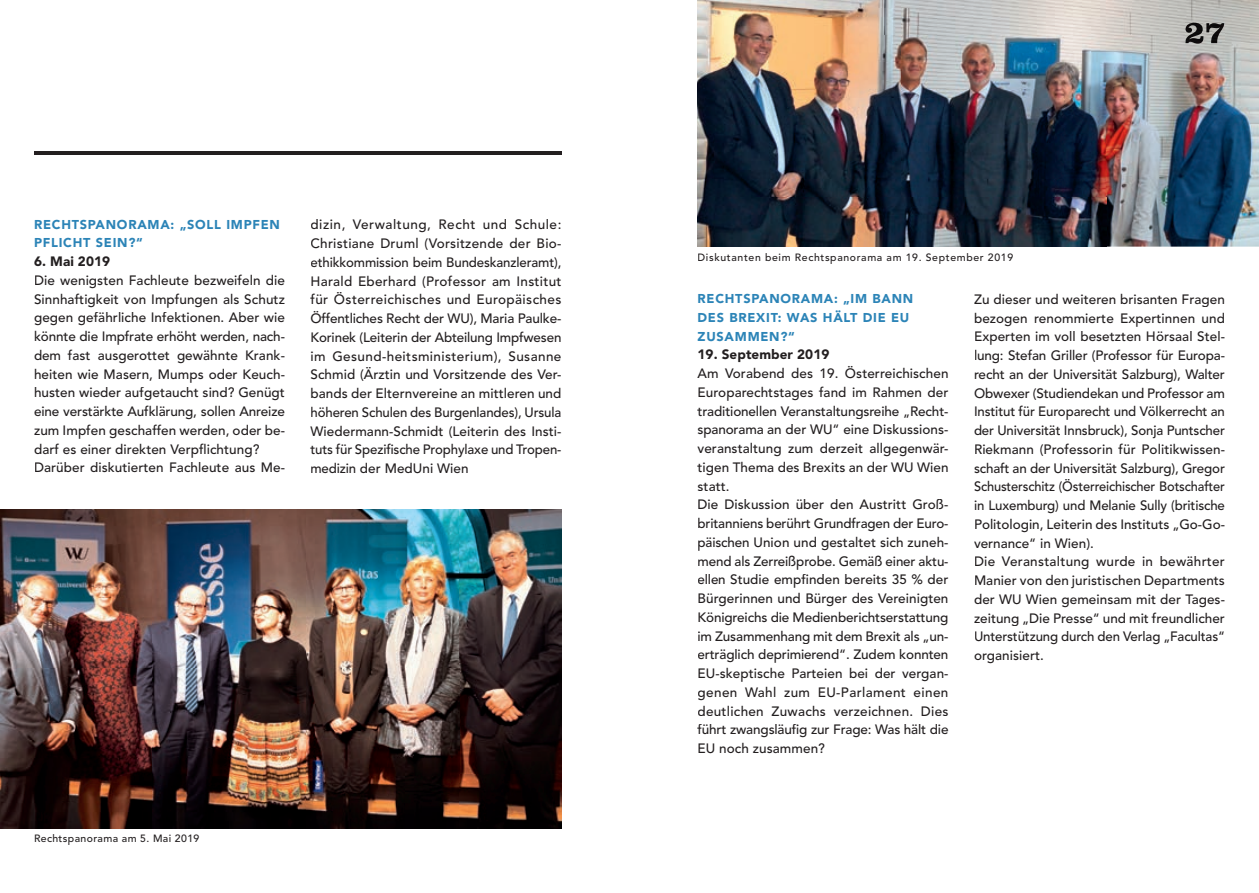
<style>
.page{position:relative;width:1259px;height:893px;background:#fff}
.page>*{position:absolute;margin:0;border:0;box-sizing:border-box;transform-origin:0 0}
.t1{font:500 13.5px/18.8px "Avenir";letter-spacing:.005em;color:#231f20}
.t2{font:900 13.5px "Avenir";letter-spacing:.005em;color:#231f20}
.t3{font:900 12.75px/18.8px "Avenir";letter-spacing:.06em;color:#2c84b7}
.t4{font:500 10.5px "Avenir";letter-spacing:.06em;color:#231f20}
.t5{font:500 10.5px "Avenir";letter-spacing:.035em;color:#231f20}
</style>
<div class="page">
<hr style="left:34px;top:151px;width:527px;height:4px;background:#231f20">
<img style="left:0;top:509px;width:561px;height:319px">
<img style="left:697px;top:0;width:562px;height:247px">
<img style="left:1185px;top:23px;width:39px;height:21px">
<p class="t3" style="left:34px;top:215px;width:247px">RECHTSPANORAMA: „SOLL IMPFEN<br>PFLICHT SEIN?“</p>
<p class="t2" style="left:34px;top:253px;width:78px">6. Mai 2019</p>
<p class="t1" style="left:34px;top:271px;width:252px">Die wenigsten Fachleute bezweifeln die Sinnhaftigkeit von Impfungen als Schutz gegen gefährliche Infektionen. Aber wie könnte die Impfrate erhöht werden, nach&shy;dem fast ausgerottet gewähnte Krank&shy;heiten wie Masern, Mumps oder Keuch&shy;husten wieder aufgetaucht sind? Genügt eine verstärkte Aufklärung, sollen Anreize zum Impfen geschaffen werden, oder be&shy;darf es einer direkten Verpflichtung?<br>Darüber diskutierten Fachleute aus Me-</p>
<p class="t1" style="left:310px;top:216px;width:252px;text-align:justify">dizin, Verwaltung, Recht und Schule:<br>Christiane Druml (Vorsitzende der Bio&shy;ethikkommission beim Bundeskanzleramt), Harald Eberhard (Professor am Institut für Österreichisches und Europäisches Öffentliches Recht der WU), Maria Paulke-Korinek (Leiterin der Abteilung Impfwesen im Gesund-heitsministerium), Susanne Schmid (Ärztin und Vorsitzende des Ver&shy;bands der Elternvereine an mittleren und höheren Schulen des Burgenlandes), Ursula Wiedermann-Schmidt (Leiterin des Insti&shy;tuts für Spezifische Prophylaxe und Tropen&shy;medizin der MedUni Wien</p>
<p class="t5" style="left:34px;top:833px;width:167px">Rechtspanorama am 5. Mai 2019</p>
<p class="t4" style="left:697px;top:251px;width:317px">Diskutanten beim Rechtspanorama am 19. September 2019</p>
<p class="t3" style="left:697px;top:289px;width:217px">RECHTSPANORAMA: „IM BANN<br>DES BREXIT: WAS HÄLT DIE EU<br>ZUSAMMEN?“</p>
<p class="t2" style="left:697px;top:346px;width:133px">19. September 2019</p>
<p class="t1" style="left:697px;top:364px;width:252px">Am Vorabend des 19. Österreichischen Europarechtstages fand im Rahmen der traditionellen Veranstaltungsreihe „Recht&shy;spanorama an der WU“ eine Diskussions&shy;veranstaltung zum derzeit allgegenwär&shy;tigen Thema des Brexits an der WU Wien statt.<br>Die Diskussion über den Austritt Groß&shy;britanniens berührt Grundfragen der Euro&shy;päischen Union und gestaltet sich zuneh&shy;mend als Zerreißprobe. Gemäß einer aktu&shy;ellen Studie empfinden bereits 35 % der Bürgerinnen und Bürger des Vereinigten Königreichs die Medienberichtserstattung im Zusammenhang mit dem Brexit als „un&shy;erträglich deprimierend“. Zudem konnten EU-skeptische Parteien bei der vergan&shy;genen Wahl zum EU-Parlament einen deutlichen Zuwachs verzeichnen. Dies führt zwangsläufig zur Frage: Was hält die EU noch zusammen?</p>
<p class="t1" style="left:974px;top:290px;width:252px">Zu dieser und weiteren brisanten Fragen bezogen renommierte Expertinnen und Experten im voll besetzten Hörsaal Stel&shy;lung: Stefan Griller (Professor für Europa&shy;recht an der Universität Salzburg), Walter Obwexer (Studiendekan und Professor am Institut für Europarecht und Völkerrecht an der Universität Innsbruck), Sonja Puntscher Riekmann (Professorin für Politikwissen&shy;schaft an der Universität Salzburg), Gregor Schusterschitz (Österreichischer Botschafter in Luxemburg) und Melanie Sully (britische Politologin, Leiterin des Instituts „Go-Go&shy;vernance“ in Wien).<br>Die Veranstaltung wurde in bewährter Manier von den juristischen Departments der WU Wien gemeinsam mit der Tages&shy;zeitung „Die Presse“ und mit freundlicher Unterstützung durch den Verlag „Facultas“ organisiert.</p>
</div>
